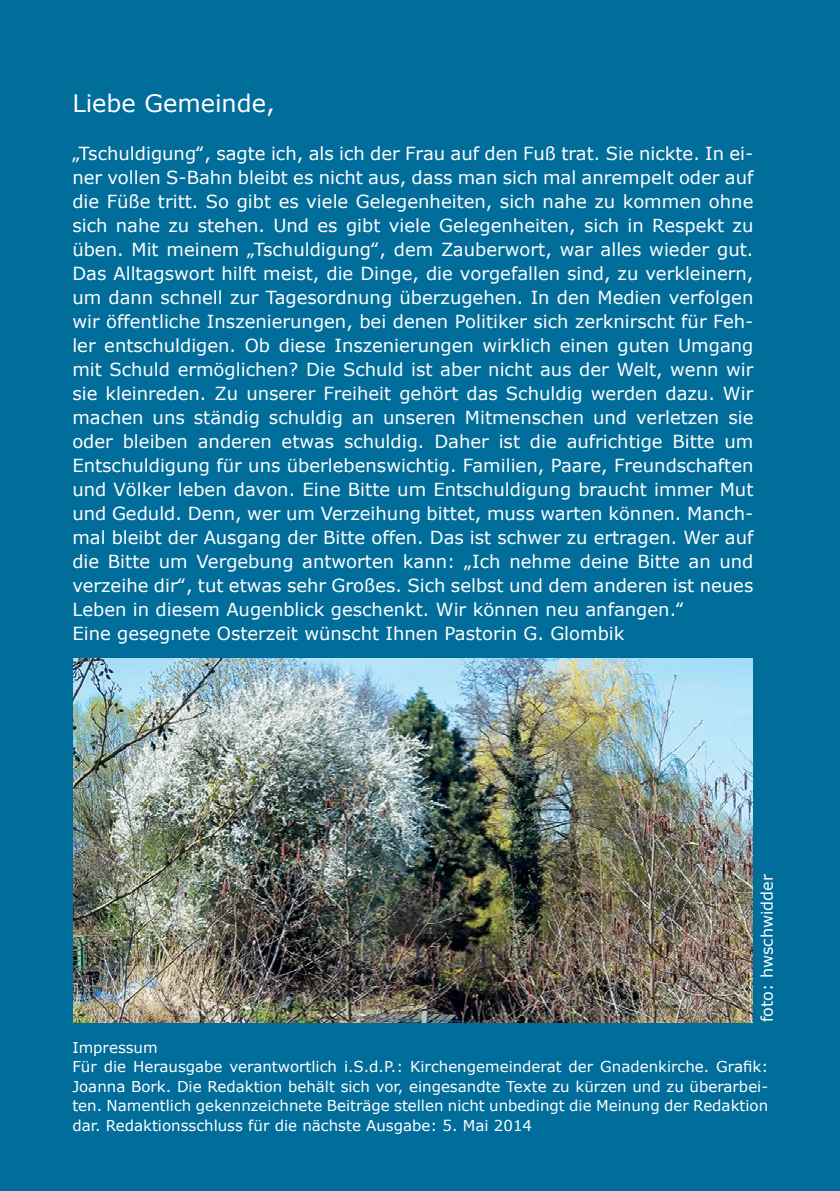
<style>
.page{position:relative;width:840px;height:1191px;background:#fff}
.page>*{position:absolute;margin:0;border:0;box-sizing:border-box;transform-origin:0 0}
.t1{font:24px "Verdana";color:#fff}
.t2{font:18px/24px "Verdana";color:#fff}
.t3{font:16px "Verdana";color:#fff}
.t4{font:15px/19.4px "Verdana";color:#fff}
</style>
<div class="page">
<div style="left:0;top:0;width:839px;height:1191px;background:#006d9b"></div>
<img style="left:73px;top:659px;width:679px;height:363px">
<h1 class="t1" style="left:72px;top:86px;width:204px">Liebe Gemeinde,</h1>
<p class="t2" style="left:72px;top:141px;width:682px">„Tschuldigung‟, sagte ich, als ich der Frau auf den Fuß trat. Sie nickte. In ei&shy;ner vollen S-Bahn bleibt es nicht aus, dass man sich mal anrempelt oder auf die Füße tritt. So gibt es viele Gelegenheiten, sich nahe zu kommen ohne sich nahe zu stehen. Und es gibt viele Gelegenheiten, sich in Respekt zu üben. Mit meinem „Tschuldigung‟, dem Zauberwort, war alles wieder gut.<br>Das Alltagswort hilft meist, die Dinge, die vorgefallen sind, zu verkleinern, um dann schnell zur Tagesordnung überzugehen. In den Medien verfolgen wir öffentliche Inszenierungen, bei denen Politiker sich zerknirscht für Feh&shy;ler entschuldigen. Ob diese Inszenierungen wirklich einen guten Umgang mit Schuld ermöglichen? Die Schuld ist aber nicht aus der Welt, wenn wir sie kleinreden. Zu unserer Freiheit gehört das Schuldig werden dazu. Wir machen uns ständig schuldig an unseren Mitmenschen und verletzen sie oder bleiben anderen etwas schuldig. Daher ist die aufrichtige Bitte um Entschuldigung für uns überlebenswichtig. Familien, Paare, Freundschaften und Völker leben davon. Eine Bitte um Entschuldigung braucht immer Mut und Geduld. Denn, wer um Verzeihung bittet, muss warten können. Manch&shy;mal bleibt der Ausgang der Bitte offen. Das ist schwer zu ertragen. Wer auf die Bitte um Vergebung antworten kann: „Ich nehme deine Bitte an und verzeihe dir‟, tut etwas sehr Großes. Sich selbst und dem anderen ist neues Leben in diesem Augenblick geschenkt. Wir können neu anfangen.‟<br>Eine gesegnete Osterzeit wünscht Ihnen Pastorin G. Glombik</p>
<p class="t3" style="left:755px;top:1022px;width:149px;rotate:-90deg">foto: hwschwidder</p>
<p class="t4" style="left:72px;top:1037px;width:697px">Impressum<br>Für die Herausgabe verantwortlich i.S.d.P.: Kirchengemeinderat der Gnadenkirche. Grafik:<br>Joanna Bork. Die Redaktion behält sich vor, eingesandte Texte zu kürzen und zu überarbei&shy;ten. Namentlich gekennzeichnete Beiträge stellen nicht unbedingt die Meinung der Redaktion dar. Redaktionsschluss für die nächste Ausgabe: 5. Mai 2014</p>
</div>
